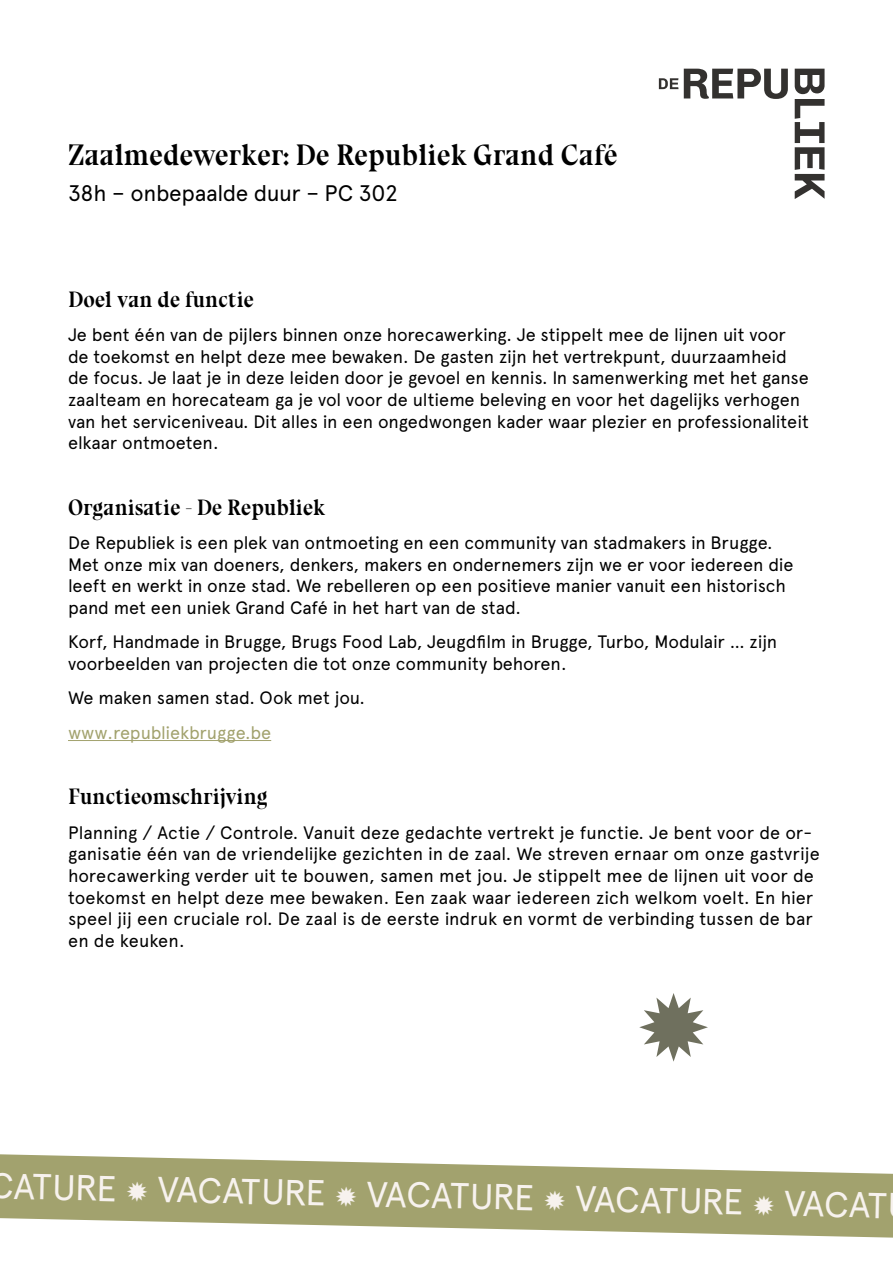
<style>
.page{position:relative;width:893px;height:1263px;background:#fff}
.page>*{position:absolute;margin:0;border:0;box-sizing:border-box;transform-origin:0 0}
.t1{font:36px "Apercu Pro";color:#f7f2ee}
.t2{font:30px "Bluu Next Titling";color:#000}
.t3{font:22.5px "Bluu Next Titling";color:#000}
.t4{font:22.5px "Apercu Pro";letter-spacing:-.02em;color:#000}
.t5{font:18px/21.6px "Apercu Pro";letter-spacing:-.005em;color:#000}
.t6{font:18px "Apercu Pro";letter-spacing:-.01em;color:#a2a26e}
.s1{font-family:"Menlo"}
</style>
<div class="page">
<svg style="left:659px;top:78px;width:19px;height:11px"></svg>
<svg style="left:684px;top:69px;width:104px;height:30px"></svg>
<svg style="left:795px;top:69px;width:29px;height:130px"></svg>
<hr style="left:68px;top:740px;width:203px;height:1px;background:#a2a26e">
<svg style="left:0;top:1154px;width:893px;height:83px;fill:#a2a26e"></svg>
<svg style="left:639px;top:993px;width:69px;height:69px"></svg>
<h2 class="t2" style="left:68px;top:137px;width:551px">Zaalmedewerker: De Republiek Grand Café</h2>
<p class="t4" style="left:68px;top:176px;width:331px">38h – onbepaalde duur – PC 302</p>
<p class="t3" style="left:68px;top:286px;width:187px">Doel van de functie</p>
<p class="t5" style="left:68px;top:323px;width:742px">Je bent één van de pijlers binnen onze horecawerking. Je stippelt mee de lijnen uit voor de toekomst en helpt deze mee bewaken. De gasten zijn het vertrekpunt, duurzaamheid de focus. Je laat je in deze leiden door je gevoel en kennis. In samenwerking met het ganse zaalteam en horecateam ga je vol voor de ultieme beleving en voor het dagelijks verhogen van het serviceniveau. Dit alles in een ongedwongen kader waar plezier en professionaliteit elkaar ontmoeten.</p>
<p class="t3" style="left:68px;top:494px;width:259px">Organisatie - De Republiek</p>
<p class="t5" style="left:68px;top:531px;width:727px">De Republiek is een plek van ontmoeting en een community van stadmakers in Brugge.<br>Met onze mix van doeners, denkers, makers en ondernemers zijn we er voor iedereen die leeft en werkt in onze stad. We rebelleren op een positieve manier vanuit een historisch pand met een uniek Grand Café in het hart van de stad.</p>
<p class="t5" style="left:68px;top:630px;width:711px">Korf, Handmade in Brugge, Brugs Food Lab, Jeugdfilm in Brugge, Turbo, Modulair … zijn voorbeelden van projecten die tot onze community behoren.</p>
<p class="t5" style="left:68px;top:686px;width:298px">We maken samen stad. Ook met jou.</p>
<p class="t6" style="left:68px;top:719px;width:205px">www.republiekbrugge.be</p>
<p class="t3" style="left:68px;top:783px;width:201px">Functieomschrijving</p>
<p class="t5" style="left:68px;top:820px;width:753px">Planning / Actie / Controle. Vanuit deze gedachte vertrekt je functie. Je bent voor de or&shy;ganisatie één van de vriendelijke gezichten in de zaal. We streven ernaar om onze gastvrije horecawerking verder uit te bouwen, samen met jou. Je stippelt mee de lijnen uit voor de toekomst en helpt deze mee bewaken. Een zaak waar iedereen zich welkom voelt. En hier speel jij een cruciale rol. De zaal is de eerste indruk en vormt de verbinding tussen de bar en de keuken.</p>
<h1 class="t1" style="left:-11px;top:1160px;width:900px;rotate:1deg">CATURE <span class="s1">✹</span> VACATURE <span class="s1">✹</span> VACATURE <span class="s1">✹</span> VACATURE <span class="s1">✹</span> VACAT</h1>
</div>
